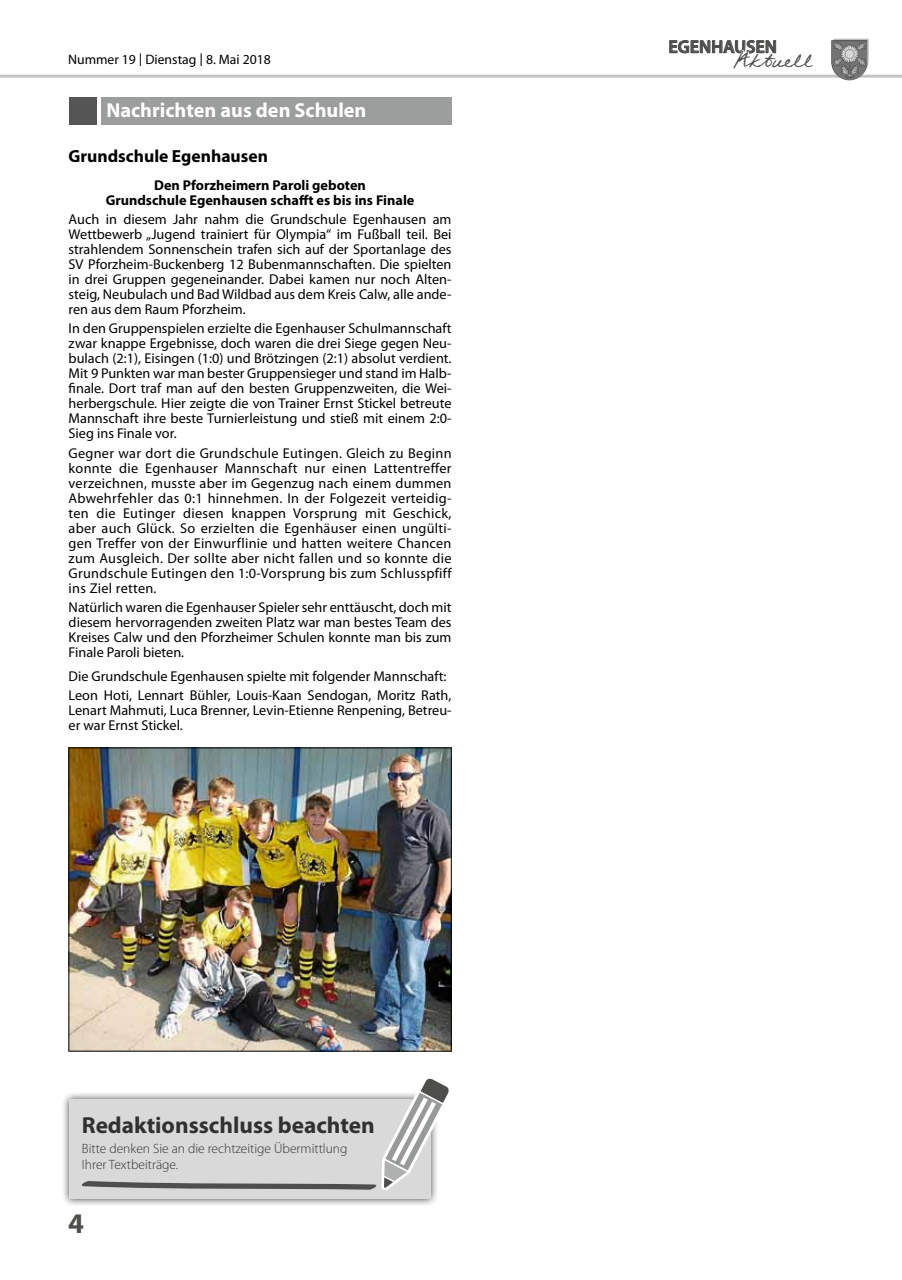
<style>
.page{position:relative;width:902px;height:1280px;background:#fff}
.page>*{position:absolute;margin:0;border:0;box-sizing:border-box;transform-origin:0 0}
.t1{font:700 28.5px "Myriad Pro";color:#4e4e4d}
.t2{font:700 23.25px "Myriad Pro";color:#313130}
.t3{font:22.95px "Federico Handwriting";color:#4e4e4d}
.t4{font:700 20.25px "Myriad";color:#fff}
.t5{font:600 18px "Myriad Pro";color:#4e4e4d}
.t6{font:700 17.55px "Myriad Pro";color:#000}
.t7{font:14.25px/15px "Myriad Pro";color:#000;text-align:justify}
.t8{font:700 14.25px/15px "Myriad Pro";color:#000;text-align:center}
.t9{font:13.65px "Myriad Pro";color:#000}
.t10{font:300 13.5px/16.2px "Myriad Pro";color:#313130}
.s1{font-family:"Lucida Sans"}
</style>
<div class="page">
<hr style="left:0;top:75px;width:901px;height:3px;background:#c4c5c5">
<svg style="left:669px;top:40px;width:108px;height:14px"></svg>
<svg style="left:833px;top:39px;width:35px;height:39px"></svg>
<img style="left:831px;top:40px;width:36px;height:40px">
<div style="left:101px;top:97px;width:350px;height:27px;background:#9c9d9d"></div>
<div style="left:69px;top:97px;width:27px;height:28px;background:#565656"></div>
<img style="left:71px;top:750px;width:378px;height:299px">
<div style="left:61px;top:1091px;width:378px;height:116px;background:#000;opacity:.75"></div>
<div style="left:69px;top:1099px;width:362px;height:100px;background:#d9d9da"></div>
<img style="left:77px;top:975px;width:375px;height:232px">
<p class="t9" style="left:68px;top:51px;width:204px">Nummer 19 <span class="s1">|</span> Dienstag <span class="s1">|</span> 8. Mai 2018</p>
<h3 class="t4" style="left:106px;top:100px;width:261px">Nachrichten aus den Schulen</h3>
<p class="t6" style="left:69px;top:145px;width:201px">Grundschule Egenhausen</p>
<p class="t8" style="left:106px;top:177px;width:310px">Den Pforzheimern Paroli geboten<br>Grundschule Egenhausen schafft es bis ins Finale</p>
<p class="t7" style="left:69px;top:212px;width:384px">Auch in diesem Jahr nahm die Grundschule Egenhausen am Wettbewerb „Jugend trainiert für Olympia“ im Fußball teil. Bei strahlendem Sonnenschein trafen sich auf der Sportanlage des SV Pforzheim-Buckenberg 12 Bubenmannschaften. Die spielten in drei Gruppen gegeneinander. Dabei kamen nur noch Alten&shy;steig, Neubulach und Bad Wildbad aus dem Kreis Calw, alle ande&shy;ren aus dem Raum Pforzheim.</p>
<p class="t7" style="left:69px;top:321px;width:384px">In den Gruppenspielen erzielte die Egenhauser Schulmannschaft zwar knappe Ergebnisse, doch waren die drei Siege gegen Neu&shy;bulach (2:1), Eisingen (1:0) und Brötzingen (2:1) absolut verdient.<br>Mit 9 Punkten war man bester Gruppensieger und stand im Halb&shy;finale. Dort traf man auf den besten Gruppenzweiten, die Wei&shy;herbergschule. Hier zeigte die von Trainer Ernst Stickel betreute Mannschaft ihre beste Turnierleistung und stieß mit einem 2:0- Sieg ins Finale vor.</p>
<p class="t7" style="left:69px;top:445px;width:384px">Gegner war dort die Grundschule Eutingen. Gleich zu Beginn konnte die Egenhauser Mannschaft nur einen Lattentreffer verzeichnen, musste aber im Gegenzug nach einem dummen Abwehrfehler das 0:1 hinnehmen. In der Folgezeit verteidig&shy;ten die Eutinger diesen knappen Vorsprung mit Geschick, aber auch Glück. So erzielten die Egenhäuser einen ungülti&shy;gen Treffer von der Einwurflinie und hatten weitere Chancen zum Ausgleich. Der sollte aber nicht fallen und so konnte die Grundschule Eutingen den 1:0-Vorsprung bis zum Schlusspfiff ins Ziel retten.</p>
<p class="t7" style="left:69px;top:599px;width:384px">Natürlich waren die Egenhauser Spieler sehr enttäuscht, doch mit diesem hervorragenden zweiten Platz war man bestes Team des Kreises Calw und den Pforzheimer Schulen konnte man bis zum Finale Paroli bieten.</p>
<p class="t7" style="left:69px;top:666px;width:384px;line-height:19.2px">Die Grundschule Egenhausen spielte mit folgender Mannschaft:<br>Leon Hoti, Lennart Bühler, Louis-Kaan Sendogan, Moritz Rath,</p>
<p class="t7" style="left:69px;top:702px;width:384px">Lenart Mahmuti, Luca Brenner, Levin-Etienne Renpening, Betreu&shy;er war Ernst Stickel.</p>
<h2 class="t2" style="left:82px;top:1110px;width:294px">Redaktionsschluss beachten</h2>
<p class="t10" style="left:82px;top:1141px;width:267px">Bitte denken Sie an die rechtzeitige Übermittlung<br>Ihrer Textbeiträge.</p>
<h1 class="t1" style="left:68px;top:1205px;width:17px">4</h1>
<p class="t5" style="left:668px;top:35px;width:110px">EGENHAUSEN</p>
<h3 class="t3" style="left:733px;top:46px;width:80px">Aktuell</h3>
</div>
